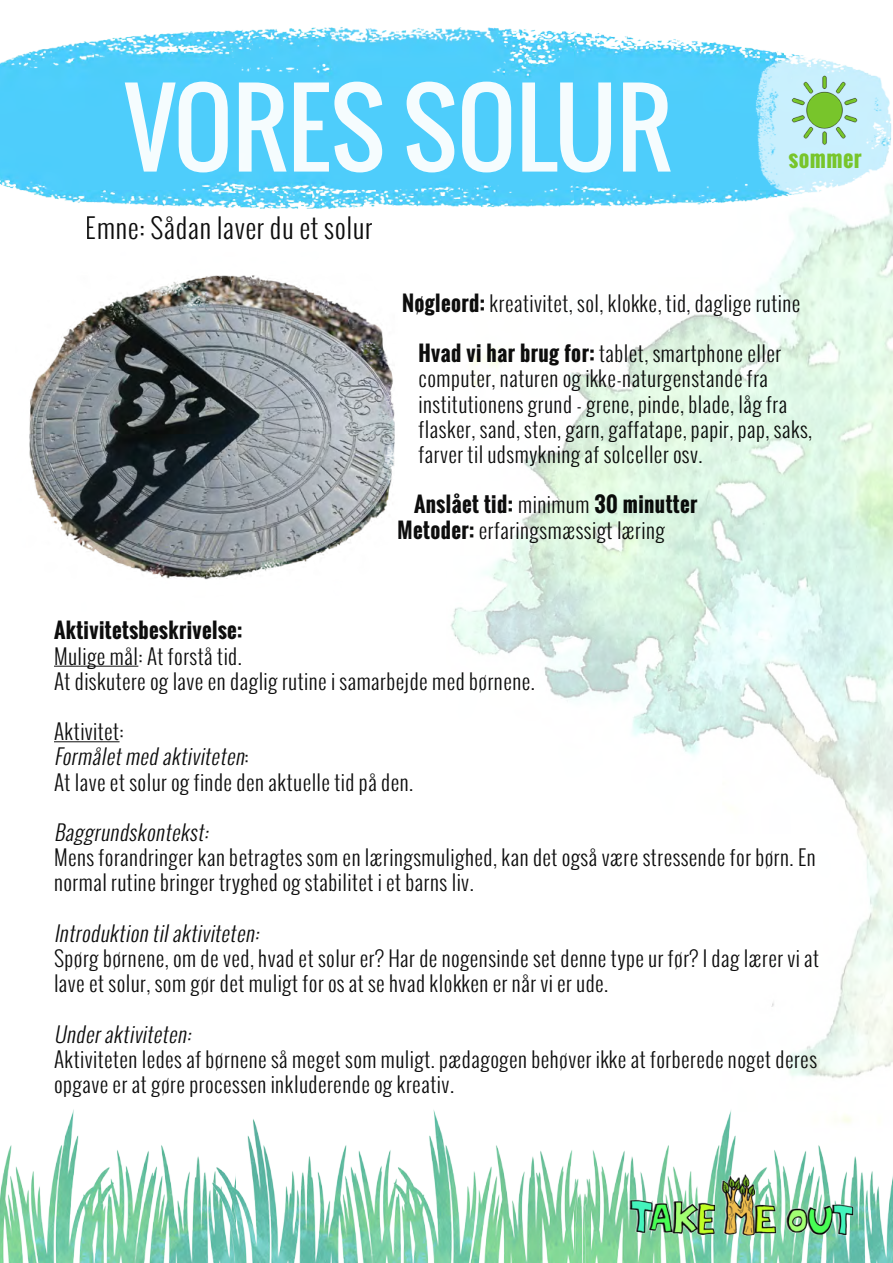
<style>
.page{position:relative;width:893px;height:1263px;background:#fff}
.page>*{position:absolute;margin:0;border:0;box-sizing:border-box;transform-origin:0 0}
.t1{font:101.85px "Oswald";color:#fff}
.t2{font:300 27px "Oswald";letter-spacing:.02em;color:#000}
.t3{font:700 22.5px "Oswald";letter-spacing:.02em;color:#78c52b}
.t4{font:300 21px/25.2px "Oswald";letter-spacing:.02em;color:#000}
.t5{font:700 21px/25.2px "Oswald";letter-spacing:.02em;color:#000}
.t6{font:italic 300 21px "Oswald";color:#000}
.s1{font-weight:700}
.s2{font-weight:300}
.s3{font-style:italic}
</style>
<div class="page">
<img style="left:450px;top:211px;width:443px;height:867px">
<img style="left:0;top:1109px;width:211px;height:154px">
<img style="left:590px;top:1110px;width:303px;height:153px">
<img style="left:211px;top:1110px;width:379px;height:153px">
<hr style="left:54px;top:666px;width:84px;height:1px;background:#000">
<hr style="left:54px;top:741px;width:66px;height:1px;background:#000">
<img style="left:0;top:27px;width:893px;height:184px">
<img style="left:628px;top:1171px;width:227px;height:69px">
<img style="left:29px;top:275px;width:366px;height:305px">
<img style="left:754px;top:44px;width:139px;height:163px">
<img style="left:791px;top:74px;width:68px;height:72px">
<h1 class="t1" style="left:124px;top:51px;width:549px">VORES SOLUR</h1>
<p class="t2" style="left:86px;top:210px;width:288px">Emne: Sådan laver du et solur</p>
<p class="t3" style="left:789px;top:142px;width:74px">sommer</p>
<p class="t4" style="left:402px;top:290px;width:400px"><span class="s1">Nøgleord:</span> kreativitet, sol, klokke, tid, daglige rutine</p>
<p class="t4" style="left:419px;top:341px;width:395px"><span class="s1">Hvad vi har brug for:</span> tablet, smartphone eller computer, naturen og ikke-naturgenstande fra institutionens grund - grene, pinde, blade, låg fra flasker, sand, sten, garn, gaffatape, papir, pap, saks, farver til udsmykning af solceller osv.</p>
<p class="t5" style="left:398px;top:492px;width:302px;text-indent:17px">Anslået tid: <span class="s2">minimum</span> 30 minutter<br>Metoder: <span class="s2">erfaringsmæssigt læring</span></p>
<p class="t5" style="left:54px;top:618px;width:190px">Aktivitetsbeskrivelse:</p>
<p class="t4" style="left:54px;top:643px;width:482px">Mulige mål: At forstå tid.<br>At diskutere og lave en daglig rutine i samarbejde med børnene.</p>
<p class="t4" style="left:54px;top:719px;width:361px">Aktivitet:<br><span class="s3">Formåletmed aktiviteten</span>:<br>At lave et solur og finde den aktuelle tid på den.</p>
<p class="t6" style="left:54px;top:818px;width:161px">Baggrundskontekst:</p>
<p class="t4" style="left:54px;top:845px;width:763px">Mens forandringer kan betragtes som en læringsmulighed, kan det også være stressende for børn. En normal rutine bringer tryghed og stabilitet i et barns liv.</p>
<p class="t6" style="left:54px;top:919px;width:211px">Introduktion tilaktiviteten:</p>
<p class="t4" style="left:54px;top:946px;width:767px">Spørg børnene, om de ved, hvad et solur er? Har de nogensinde set denne type ur før? I dag lærer vi at lave et solur, som gør det muligt for os at se hvad klokken er når vi er ude.</p>
<p class="t6" style="left:54px;top:1020px;width:144px">Underaktiviteten:</p>
<p class="t4" style="left:54px;top:1046px;width:765px">Aktiviteten ledes af børnene så meget som muligt. pædagogen behøver ikke at forberede noget deres opgave er at gøre processen inkluderende og kreativ.</p>
</div>
